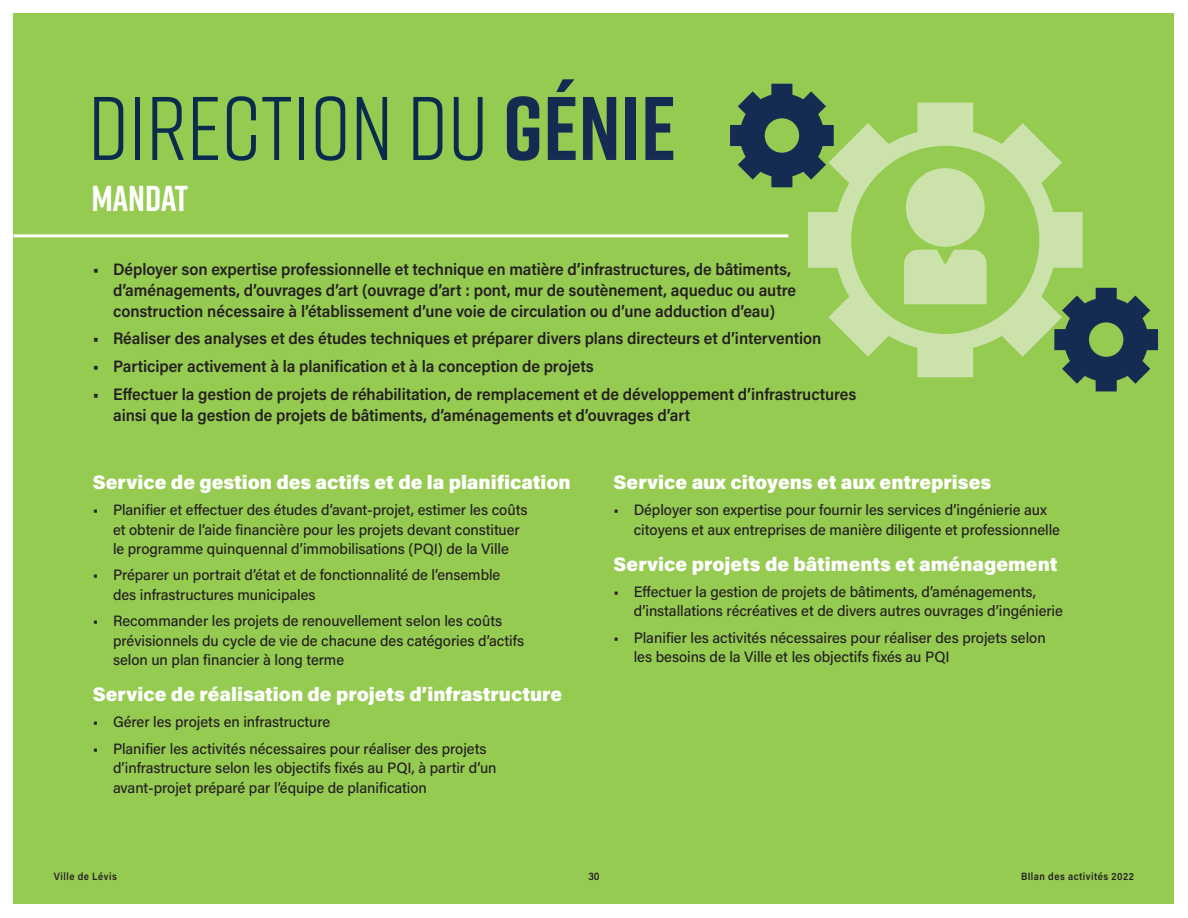
<style>
.page{position:relative;width:1188px;height:918px;background:#fff}
.page>*{position:absolute;margin:0;border:0;box-sizing:border-box;transform-origin:0 0}
.t1{font:90px "Rift";color:#092c4d}
.t2{font:700 36px "Rift";color:#fff}
.t3{font:900 19.5px "Acumin Pro";color:#fff}
.t4{font:600 16.5px/21px "Acumin Pro";letter-spacing:-.005em;color:#231f20;scale:.96 1}
.t5{font:500 15px/19.5px "Acumin Pro";letter-spacing:-.005em;color:#231f20}
.t6{font:600 10.5px "Acumin Pro";letter-spacing:.05em;color:#231f20;scale:.9 1}
.s1{font-weight:700;color:#162b52}
</style>
<div class="page">
<div style="left:13px;top:14px;width:1161px;height:890px;background:#96cb52"></div>
<hr style="left:14px;top:234px;width:774px;height:3px;background:#fff">
<svg style="left:808px;top:103px;width:275px;height:274px"></svg>
<svg style="left:1054px;top:288px;width:104px;height:103px"></svg>
<svg style="left:730px;top:84px;width:104px;height:103px"></svg>
<div style="left:906px;top:168px;width:79px;height:79px;background:#cbe3aa;border-radius:50%"></div>
<div style="left:904px;top:250px;width:83px;height:54px;background:#cbe3aa"></div>
<h1 class="t1" style="left:88px;top:65px;width:589px">DIRECTION DU <span class="s1">GÉNIE</span></h1>
<h2 class="t2" style="left:91px;top:172px;width:98px">MANDAT</h2>
<p class="t4" style="left:113px;top:258px;width:713px;text-indent:-20px">• Déployer son expertise professionnelle et technique en matière d’infrastructures, de bâtiments, d’aménagements, d’ouvrages d’art (ouvrage d’art : pont, mur de soutènement, aqueduc ou autre construction nécessaire à l’établissement d’une voie de circulation ou d’une adduction d’eau)</p>
<p class="t4" style="left:93px;top:327px;width:760px">• Réaliser des analyses et des études techniques et préparer divers plans directeurs et d’intervention</p>
<p class="t4" style="left:93px;top:355px;width:523px">• Participer activement à la planification et à la conception de projets</p>
<p class="t4" style="left:113px;top:383px;width:776px;text-indent:-20px">• Effectuer la gestion de projets de réhabilitation, de remplacement et de développement d’infrastructures ainsi que la gestion de projets de bâtiments, d’aménagements et d’ouvrages d’art</p>
<h3 class="t3" style="left:93px;top:468px;width:479px">Service de gestion des actifs et de la planification</h3>
<p class="t5" style="left:113px;top:499px;width:416px;text-indent:-20px">• Planifier et effectuer des études d’avant-projet, estimer les coûts et obtenir de l’aide financière pour les projets devant constituer le programme quinquennal d’immobilisations (PQI) de la Ville</p>
<p class="t5" style="left:113px;top:565px;width:389px;text-indent:-20px">• Préparer un portrait d’état et de fonctionnalité de l’ensemble des infrastructures municipales</p>
<p class="t5" style="left:113px;top:610px;width:413px;text-indent:-20px">• Recommander les projets de renouvellement selon les coûts prévisionnels du cycle de vie de chacune des catégories d’actifs selon un plan financier à long terme</p>
<h3 class="t3" style="left:93px;top:680px;width:471px">Service de réalisation de projets d’infrastructure</h3>
<p class="t5" style="left:93px;top:712px;width:239px">• Gérer les projets en infrastructure</p>
<p class="t5" style="left:113px;top:738px;width:385px;text-indent:-20px">• Planifier les activités nécessaires pour réaliser des projets d’infrastructure selon les objectifs fixés au PQI, à partir d’un avant-projet préparé par l’équipe de planification</p>
<h3 class="t3" style="left:613px;top:468px;width:379px">Service aux citoyens et aux entreprises</h3>
<p class="t5" style="left:634px;top:499px;width:428px;text-indent:-20px">• Déployer son expertise pour fournir les services d’ingénierie aux citoyens et aux entreprises de manière diligente et professionnelle</p>
<h3 class="t3" style="left:613px;top:550px;width:446px">Service projets de bâtiments et aménagement</h3>
<p class="t5" style="left:634px;top:581px;width:431px;text-indent:-20px">• Effectuer la gestion de projets de bâtiments, d’aménagements, d’installations récréatives et de divers autres ouvrages d’ingénierie</p>
<p class="t5" style="left:634px;top:627px;width:414px;text-indent:-20px">• Planifier les activités nécessaires pour réaliser des projets selon les besoins de la Ville et les objectifs fixés au PQI</p>
<p class="t6" style="left:54px;top:869px;width:71px">Ville de Lévis</p>
<p class="t6" style="left:588px;top:869px;width:14px">30</p>
<p class="t6" style="left:1021px;top:869px;width:127px">BIlan des activités 2022</p>
</div>
